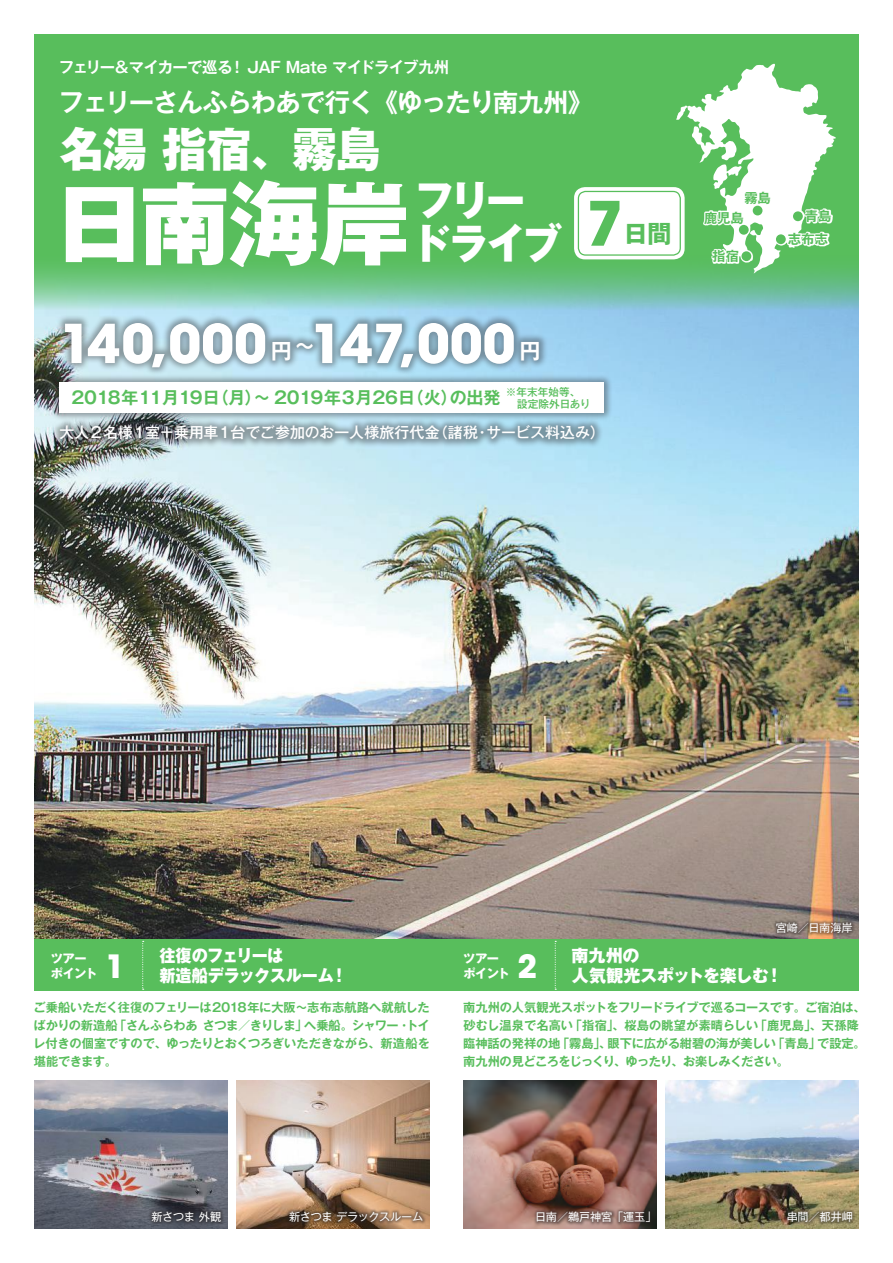
<style>
.page{position:relative;width:893px;height:1263px;background:#fff}
.page>*{position:absolute;margin:0;border:0;box-sizing:border-box;transform-origin:0 0}
.t1{font:800 90.3px "Gothic MB101 Pro";color:#fff}
.t2{font:700 60.6px "ITC Avant Garde Std";color:#58be5c}
.t3{font:700 53.1px "ITC Avant Garde Std";color:#fff}
.t4{font:800 46.8px "Gothic MB101 Pro";letter-spacing:-.005em;color:#fff;scale:.95 1}
.t5{font:800 41.4px "Gothic MB101 Pro";letter-spacing:-.09em;color:#fff;scale:.95 1}
.t6{font:700 31.95px "ITC Avant Garde Std";color:#fff}
.t7{font:700 25.5px "Gothic MB101 Pro De";letter-spacing:-.05em;color:#fff}
.t8{font:700 24.45px "Gothic MB101 Pro";color:#58be5c}
.t9{font:700 21.3px "Gothic MB101 Pro De";color:#fff}
.t10{font:700 16.95px "Gothic MB101 Pro De";letter-spacing:-.015em;color:#58be5c}
.t11{font:800 16.95px "Gothic MB101 Pro";letter-spacing:-.015em;color:#fff}
.t12{font:800 16.95px "Gothic MB101 Pro";letter-spacing:-.015em;color:#fff;scale:.95 1}
.t13{font:800 16.95px "Gothic MB101 Pro";letter-spacing:-.04em;color:#fff;scale:.95 1}
.t14{font:700 15.45px "Gothic MB101 Pro De";letter-spacing:-.035em;color:#fff}
.t15{font:700 15.45px "Gothic MB101 Pro De";letter-spacing:-.065em;color:#fff}
.t16{font:500 14.85px "Gothic MB101 Pro";letter-spacing:-.005em;color:#fff}
.t17{font:700 13.35px "Gothic MB101 Pro De";color:#58be5c}
.t18{font:700 12.15px/18px "Gothic MB101 Pro De";letter-spacing:-.015em;color:#58be5c}
.t19{font:700 12.15px "Gothic MB101 Pro De";letter-spacing:.005em;color:#58be5c}
.t20{font:700 12.15px "Gothic MB101 Pro De";letter-spacing:-.04em;color:#58be5c}
.t21{font:700 12.15px "Gothic MB101 Pro";letter-spacing:-.04em;color:#fff}
.t22{font:11.1px "Gothic MB101 Pro";letter-spacing:-.02em;color:#fff}
.t23{font:500 10.65px "Gothic MB101 Pro";letter-spacing:-.015em;color:#58be5c}
.t24{font:500 10.65px "Gothic MB101 Pro";letter-spacing:.005em;color:#58be5c}
</style>
<div class="page">
<div style="left:34px;top:34px;width:825px;height:907px;background:#58be5c"></div>
<img style="left:34px;top:1080px;width:193px;height:149px">
<img style="left:236px;top:1080px;width:193px;height:149px">
<img style="left:463px;top:1080px;width:194px;height:149px">
<img style="left:665px;top:1080px;width:194px;height:149px">
<img style="left:34px;top:251px;width:825px;height:688px">
<div style="left:34px;top:940px;width:825px;height:51px;background:#58be5c"></div>
<svg style="left:142px;top:941px;width:2px;height:49px"></svg>
<svg style="left:555px;top:941px;width:1px;height:49px"></svg>
<div style="left:50px;top:314px;width:563px;height:135px;background:#241f1f;opacity:.4"></div>
<div style="left:60px;top:383px;width:544px;height:30px;background:#fff"></div>
<div style="left:574px;top:187px;width:111px;height:72px;background:#fff;border-radius:11px"></div>
<div style="left:578px;top:191px;width:103px;height:65px;border:1px solid #58be5c;border-radius:7px"></div>
<svg style="left:676px;top:63px;width:160px;height:210px"></svg>
<svg style="left:703px;top:190px;width:129px;height:74px;fill:#fff"></svg>
<div style="left:776px;top:234px;width:10px;height:10px;background:#58be5c;border-radius:50%"></div>
<div style="left:793px;top:211px;width:10px;height:10px;background:#58be5c;border-radius:50%"></div>
<div style="left:741px;top:251px;width:10px;height:10px;background:#58be5c;border-radius:50%"></div>
<div style="left:739px;top:225px;width:10px;height:10px;background:#58be5c;border-radius:50%"></div>
<div style="left:753px;top:206px;width:9px;height:9px;background:#58be5c;border-radius:50%"></div>
<div style="left:147px;top:1207px;width:78px;height:19px;background:#241f1f;opacity:.45"></div>
<div style="left:285px;top:1207px;width:142px;height:19px;background:#241f1f;opacity:.45"></div>
<div style="left:533px;top:1207px;width:121px;height:19px;background:#241f1f;opacity:.45"></div>
<div style="left:784px;top:1207px;width:72px;height:19px;background:#241f1f;opacity:.45"></div>
<div style="left:772px;top:918px;width:84px;height:19px;background:#241f1f;opacity:.45"></div>
<p class="t14" style="left:229px;top:54px;width:221px">！ JAF Mate マイドライブ九州</p>
<p class="t15" style="left:59px;top:54px;width:176px">フェリー＆マイカーで巡る</p>
<h3 class="t7" style="left:59px;top:81px;width:536px">フェリーさんふらわあで行く《ゆったり南九州《</h3>
<h3 class="t4" style="left:59px;top:110px;width:340px">名湯指宿、霧島</h3>
<h1 class="t1" style="left:54px;top:148px;width:357px">日南海岸</h1>
<h3 class="t5" style="left:415px;top:166px;width:118px">フリー</h3>
<h3 class="t5" style="left:412px;top:208px;width:160px">ドライブ</h3>
<h2 class="t2" style="left:586px;top:184px;width:39px">7</h2>
<h3 class="t8" style="left:624px;top:214px;width:49px">日間</h3>
<h3 class="t3" style="left:60px;top:309px;width:209px">140,000</h3>
<h3 class="t3" style="left:310px;top:309px;width:207px">147,000</h3>
<h3 class="t9" style="left:271px;top:333px;width:23px">円</h3>
<h3 class="t9" style="left:519px;top:333px;width:23px">円</h3>
<h3 class="t9" style="left:294px;top:328px;width:18px">〜</h3>
<p class="t24" style="left:506px;top:383px;width:76px">※年末年始等、</p>
<h3 class="t10" style="left:72px;top:384px;width:387px">2018年11月19 （日月）～ 2019年3月26 （日火）</h3>
<p class="t23" style="left:506px;top:395px;width:86px">　設定除外日あり</p>
<h3 class="t10" style="left:450px;top:384px;width:52px">の出発</h3>
<p class="t16" style="left:487px;top:420px;width:120px">サービス料込み(</p>
<p class="t16" style="left:59px;top:420px;width:382px">大人２名様１室＋乗用車１台でご参加のお一人様旅行代金</p>
<p class="t16" style="left:433px;top:420px;width:46px">（諸税</p>
<p class="t16" style="left:475px;top:420px;width:16px">・</p>
<p class="t17" style="left:744px;top:187px;width:28px">霧島</p>
<p class="t17" style="left:704px;top:207px;width:41px">鹿児島</p>
<p class="t17" style="left:712px;top:245px;width:28px">指宿</p>
<p class="t17" style="left:805px;top:205px;width:28px">青島</p>
<p class="t17" style="left:788px;top:228px;width:42px">志布志</p>
<p class="t22" style="left:776px;top:918px;width:78px">宮崎／日南海岸</p>
<h3 class="t13" style="left:159px;top:941px;width:132px">往復のフェリーは</h3>
<h3 class="t11" style="left:572px;top:941px;width:69px">南九州の</h3>
<p class="t21" style="left:51px;top:948px;width:37px">ツアー</p>
<h3 class="t6" style="left:517px;top:945px;width:21px">2</h3>
<p class="t21" style="left:463px;top:948px;width:37px">ツアー</p>
<h3 class="t6" style="left:105px;top:945px;width:21px">1</h3>
<h3 class="t12" style="left:159px;top:961px;width:185px">新造船デラックスルーム</h3>
<h3 class="t11" style="left:572px;top:961px;width:198px">人気観光スポットを楽しむ</h3>
<p class="t21" style="left:51px;top:964px;width:48px">ポイント</p>
<h3 class="t11" style="left:766px;top:961px;width:19px">!</h3>
<p class="t21" style="left:463px;top:964px;width:48px">ポイント</p>
<h3 class="t12" style="left:331px;top:961px;width:19px">!</h3>
<p class="t18" style="left:33px;top:997px;width:398px;text-align:right">ご乗船いただく往復のフェリーは2018年に大阪～志布志航路へ就航したトイ</p>
<p class="t18" style="left:304px;top:1015px;width:108px">へ乗船。シャワー・</p>
<p class="t20" style="left:114px;top:1015px;width:195px">「さんふらわあさつま／きりしま」</p>
<p class="t18" style="left:33px;top:1015px;width:398px">ばかりの新造船<br>レ付きの個室ですので、ゆったりとおくつろぎいただきながら、新造船を堪能できます。</p>
<p class="t18" style="left:755px;top:997px;width:113px;text-indent:-291px">南九州の人気観光スポットをフリードライブで巡るコースです。ご宿泊は、「鹿児島」、天孫降</p>
<p class="t18" style="left:463px;top:1015px;width:111px">砂むし温泉で名高い</p>
<p class="t19" style="left:570px;top:1015px;width:190px">「指宿」、桜島の眺望が素晴らしい</p>
<p class="t18" style="left:608px;top:1033px;width:170px">眼下に広がる紺碧の海が美しい</p>
<p class="t18" style="left:557px;top:1033px;width:56px">「霧島」、</p>
<p class="t18" style="left:772px;top:1033px;width:50px">「青島」</p>
<p class="t18" style="left:463px;top:1033px;width:327px">臨神話の発祥の地<br>南九州の見どころをじっくり、ゆったり、お楽しみください。</p>
<p class="t18" style="left:817px;top:1033px;width:50px">で設定。</p>
<p class="t22" style="left:151px;top:1207px;width:71px">新さつま外観</p>
<p class="t22" style="left:289px;top:1207px;width:136px">新さつまデラックスルーム</p>
<p class="t22" style="left:535px;top:1207px;width:123px">日南／鵜戸神宮「運玉」</p>
<p class="t22" style="left:787px;top:1207px;width:68px">串間／都井岬</p>
</div>
